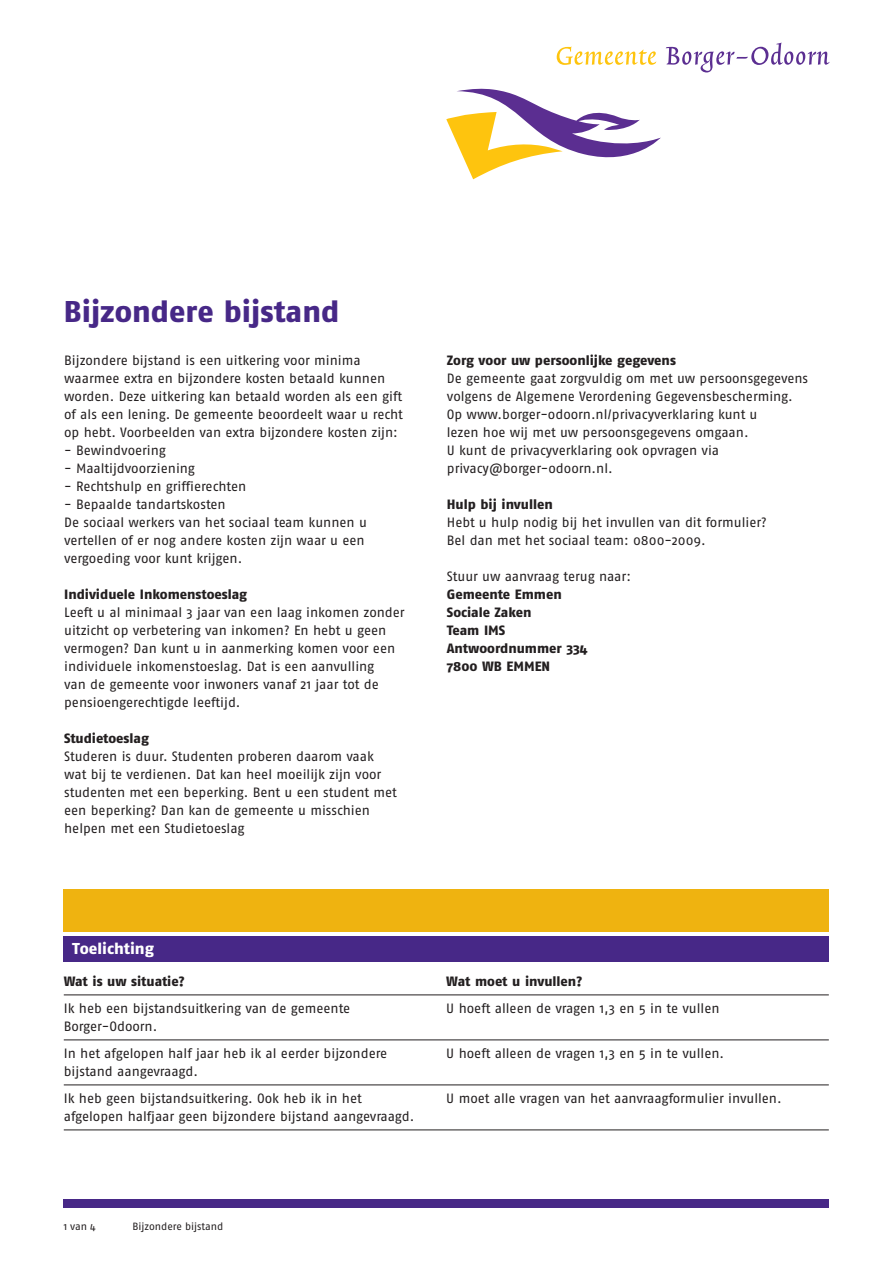
<style>
.page{position:relative;width:893px;height:1263px;background:#fff}
.page>*{position:absolute;margin:0;border:0;box-sizing:border-box;transform-origin:0 0}
.t1{font:800 30px "Fago Pro";color:#472887}
.t2{font:800 15.75px "Fago Pro";color:#fff}
.t3{font:13.5px/18px "Fago Pro";letter-spacing:-.005em;color:#231f20}
.t4{font:800 13.5px/18px "Fago Pro";color:#231f20}
.t5{font:10.5px "Fago Pro";color:#231f20}
</style>
<div class="page">
<div style="left:64px;top:1199px;width:765px;height:9px;background:#472887"></div>
<div style="left:64px;top:935px;width:765px;height:26px;background:#472887"></div>
<div style="left:64px;top:889px;width:765px;height:42px;background:#efb310"></div>
<hr style="left:64px;top:995px;width:765px;height:1px;background:#231f20">
<hr style="left:64px;top:1040px;width:765px;height:1px;background:#231f20">
<hr style="left:64px;top:1085px;width:765px;height:1px;background:#231f20">
<hr style="left:64px;top:1130px;width:765px;height:1px;background:#231f20">
<svg style="left:446px;top:88px;width:215px;height:91px"></svg>
<svg style="left:557px;top:46px;width:99px;height:19px"></svg>
<svg style="left:666px;top:43px;width:164px;height:29px"></svg>
<h1 class="t1" style="left:64px;top:293px;width:277px">Bijzondere bijstand</h1>
<p class="t3" style="left:64px;top:351px;width:340px">Bijzondere bijstand is een uitkering voor minima waarmee extra en bijzondere kosten betaald kunnen worden. Deze uitkering kan betaald worden als een gift of als een lening. De gemeente beoordeelt waar u recht op hebt. Voorbeelden van extra bijzondere kosten zijn:</p>
<p class="t3" style="left:64px;top:441px;width:103px">- Bewindvoering</p>
<p class="t3" style="left:64px;top:459px;width:132px">- Maaltijdvoorziening</p>
<p class="t3" style="left:64px;top:477px;width:184px">- Rechtshulp en griffierechten</p>
<p class="t3" style="left:64px;top:495px;width:304px">- Bepaalde tandartskosten<br>De sociaal werkers van het sociaal team kunnen u vertellen of er nog andere kosten zijn waar u een vergoeding voor kunt krijgen.</p>
<p class="t4" style="left:64px;top:585px;width:185px">Individuele Inkomenstoeslag</p>
<p class="t3" style="left:64px;top:603px;width:342px">Leeft u al minimaal 3 jaar van een laag inkomen zonder uitzicht op verbetering van inkomen? En hebt u geen vermogen? Dan kunt u in aanmerking komen voor een individuele inkomenstoeslag. Dat is een aanvulling<br>van de gemeente voor inwoners vanaf 21 jaar tot de pensioengerechtigde leeftijd.</p>
<p class="t4" style="left:64px;top:729px;width:86px">Studietoeslag</p>
<p class="t3" style="left:64px;top:747px;width:334px">Studeren is duur. Studenten proberen daarom vaak wat bij te verdienen. Dat kan heel moeilijk zijn voor studenten met een beperking. Bent u een student met een beperking? Dan kan de gemeente u misschien helpen met een Studietoeslag</p>
<p class="t4" style="left:447px;top:351px;width:231px">Zorg voor uw persoonlijke gegevens</p>
<p class="t3" style="left:447px;top:369px;width:363px">De gemeente gaat zorgvuldig om met uw persoonsgegevens volgens de Algemene Verordening Gegevensbescherming.<br>Op www.borger-odoorn.nl/privacyverklaring kunt u<br>lezen hoe wij met uw persoonsgegevens omgaan.<br>U kunt de privacyverklaring ook opvragen via privacy@borger-odoorn.nl.</p>
<p class="t4" style="left:447px;top:495px;width:108px">Hulp bij invullen</p>
<p class="t3" style="left:447px;top:513px;width:321px">Hebt u hulp nodig bij het invullen van dit formulier?<br>Bel dan met het sociaal team: 0800-2009.</p>
<p class="t3" style="left:447px;top:567px;width:186px">Stuur uw aanvraag terug naar:</p>
<p class="t4" style="left:447px;top:585px;width:142px">Gemeente Emmen<br>Sociale Zaken<br>Team IMS<br>Antwoordnummer 334<br>7800 WB EMMEN</p>
<p class="t2" style="left:72px;top:939px;width:83px">Toelichting</p>
<p class="t4" style="left:64px;top:972px;width:122px">Wat is uw situatie?</p>
<p class="t4" style="left:446px;top:972px;width:138px">Wat moet u invullen?</p>
<p class="t3" style="left:64px;top:999px;width:288px">Ik heb een bijstandsuitkering van de gemeente</p>
<p class="t3" style="left:446px;top:999px;width:275px">U hoeft alleen de vragen 1,3 en 5 in te vullen</p>
<p class="t3" style="left:64px;top:1012px;width:325px;line-height:27px">Borger-Odoorn.<br>In het afgelopen half jaar heb ik al eerder bijzondere</p>
<p class="t3" style="left:446px;top:1044px;width:279px">U hoeft alleen de vragen 1,3 en 5 in te vullen.</p>
<p class="t3" style="left:64px;top:1057px;width:300px;line-height:27px">bijstand aangevraagd.<br>Ik heb geen bijstandsuitkering. Ook heb ik in het</p>
<p class="t3" style="left:64px;top:1107px;width:352px">afgelopen halfjaar geen bijzondere bijstand aangevraagd.</p>
<p class="t3" style="left:446px;top:1089px;width:337px">U moet alle vragen van het aanvraagformulier invullen.</p>
<p class="t5" style="left:64px;top:1220px;width:33px">1 van 4</p>
<p class="t5" style="left:133px;top:1220px;width:92px">Bijzondere bijstand</p>
</div>
